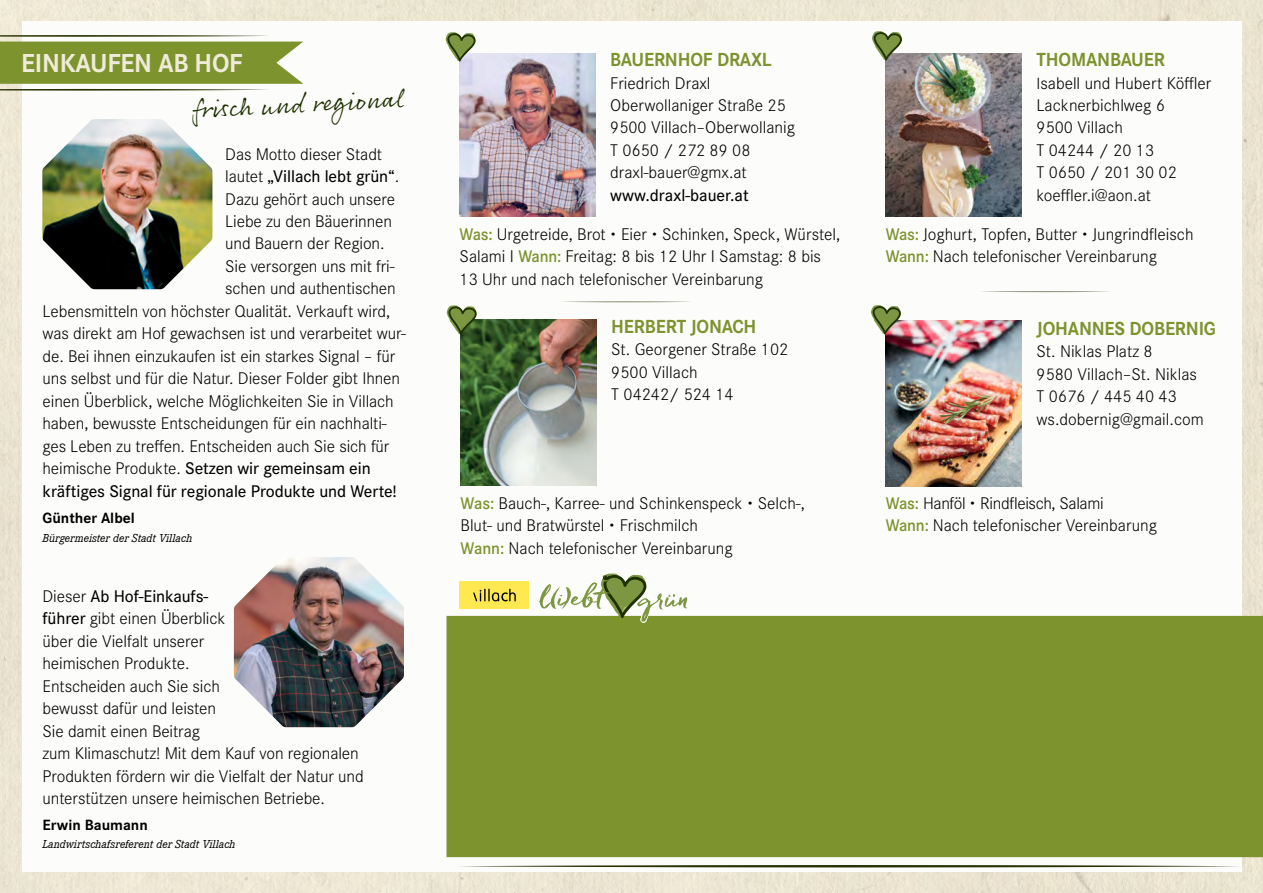
<style>
.page{position:relative;width:1263px;height:893px;background:#ebe5d1}
.page>*{position:absolute;margin:0;border:0;box-sizing:border-box;transform-origin:0 0}
.t1{font:27px "Rollerscript Smooth";color:#1d3000}
.t2{font:700 27px "Corporate S Pro";letter-spacing:-.01em;color:#f0ebd8;scale:.96 1}
.t3{font:700 19.65px "Corporate S Pro";letter-spacing:-.01em;color:#7d932e;scale:.96 1}
.t4{font:300 17.55px/22.5px "Corporate S";letter-spacing:-.005em;color:#000}
.t5{font:500 17.55px "Corporate S";letter-spacing:-.005em;color:#000}
.t6{font:700 15.45px "Corporate S Pro";color:#000}
.t7{font:italic 11.85px "Corporate E";color:#000}
.s1{font-weight:300}
.s2{font-weight:500}
.s3{font-family:"Corporate S Pro";font-weight:600;color:#7d932e}
.s4{font-family:"Raleway";font-weight:400}
.s5{font-size:16.8px}
</style>
<div class="page">
<div style="left:22px;top:21px;width:1220px;height:851px;background:#fff"></div>
<img style="left:42px;top:119px;width:170px;height:170px">
<img style="left:234px;top:557px;width:170px;height:170px">
<img style="left:459px;top:53px;width:137px;height:164px">
<svg style="left:445px;top:32px;width:31px;height:30px"></svg>
<img style="left:461px;top:320px;width:136px;height:166px">
<svg style="left:446px;top:305px;width:31px;height:30px"></svg>
<img style="left:886px;top:320px;width:136px;height:166px">
<svg style="left:871px;top:305px;width:30px;height:29px"></svg>
<img style="left:886px;top:53px;width:136px;height:163px">
<svg style="left:872px;top:31px;width:30px;height:29px"></svg>
<svg style="left:0;top:35px;width:303px;height:56px"></svg>
<div style="left:446px;top:616px;width:817px;height:241px;background:#7d932e"></div>
<svg style="left:458px;top:865px;width:782px;height:2px"></svg>
<div style="left:460px;top:581px;width:69px;height:28px;background:#ffe850"></div>
<svg style="left:473px;top:589px;width:43px;height:12px"></svg>
<svg style="left:538px;top:573px;width:149px;height:50px"></svg>
<svg style="left:576px;top:302px;width:101px;height:1px"></svg>
<svg style="left:981px;top:291px;width:129px;height:1px"></svg>
<h1 class="t2" style="left:21px;top:41px;width:232px">EINKAUFEN AB HOF</h1>
<h1 class="t1" style="left:193px;top:92px;width:203px;rotate:-3deg">fr isch und regi onal</h1>
<p class="t4" style="left:225px;top:142px;width:158px">Das Motto dieser Stadt</p>
<p class="t5" style="left:225px;top:165px;width:175px"><span class="s1">lautet</span> „Villach lebt grün“<span class="s1">.</span></p>
<p class="t4" style="left:225px;top:187px;width:171px">Dazu gehört auch unsere</p>
<p class="t4" style="left:225px;top:209px;width:168px">Liebe zu den Bäuerinnen</p>
<p class="t4" style="left:225px;top:232px;width:161px">und Bauern der Region.</p>
<p class="t4" style="left:225px;top:254px;width:171px">Sie versorgen uns mit fri-</p>
<p class="t4" style="left:225px;top:277px;width:172px">schen und authentischen</p>
<p class="t4" style="left:43px;top:299px;width:349px">Lebensmitteln von höchster Qualität. Verkauft wird,</p>
<p class="t4" style="left:43px;top:322px;width:365px">was direkt am Hof gewachsen ist und verarbeitet wur-</p>
<p class="t4" style="left:43px;top:344px;width:354px">de. Bei ihnen einzukaufen ist ein starkes Signal – für</p>
<p class="t4" style="left:43px;top:366px;width:359px">uns selbst und für die Natur. Dieser Folder gibt Ihnen</p>
<p class="t4" style="left:43px;top:389px;width:353px">einen Überblick, welche Möglichkeiten Sie in Villach</p>
<p class="t4" style="left:43px;top:411px;width:346px">haben, bewusste Entscheidungen für ein nachhalti-</p>
<p class="t4" style="left:43px;top:434px;width:348px">ges Leben zu treffen. Entscheiden auch Sie sich für</p>
<p class="t5" style="left:43px;top:457px;width:330px"><span class="s1">heimische Produkte.</span> Setzen wir gemeinsam ein</p>
<p class="t5" style="left:43px;top:479px;width:356px">kräftiges Signal für regionale Produkte und Werte!</p>
<p class="t6" style="left:43px;top:506px;width:94px">Günther Albel</p>
<p class="t7" style="left:43px;top:532px;width:151px">Bürgermeister der Stadt Villach</p>
<p class="t4" style="left:43px;top:584px;width:323px">Dieser <span class="s2">Ab Hof-Einkaufs-<br>führer</span> gibt einen Überblick<br>über die Vielfalt unserer<br>heimischen Produkte.<br>Entscheiden auch Sie sich<br>bewusst dafür und leisten<br>Sie damit einen Beitrag<br>zum Klimaschutz! Mit dem Kauf von regionalen<br>Produkten fördern wir die Vielfalt der Natur und unterstützen unsere heimischen Betriebe.</p>
<p class="t6" style="left:43px;top:812px;width:107px">Erwin Baumann</p>
<p class="t7" style="left:43px;top:838px;width:195px">Landwirtschafsreferent der Stadt Villach</p>
<p class="t3" style="left:610px;top:44px;width:170px">BAUERNHOF DRAXL</p>
<p class="t4" style="left:610px;top:71px;width:186px">Friedrich Draxl<br>Oberwollaniger Straße 25<br>9500 Villach–Oberwollanig<br>T 0650 / 272 89 08 draxl-bauer@gmx.at</p>
<p class="t5" style="left:610px;top:184px;width:140px">www.draxl-bauer.at</p>
<p class="t4" style="left:459px;top:222px;width:382px"><span class="s3">Was:</span> Urgetreide, Brot <span class="s4">•</span> Eier <span class="s4">•</span> Schinken, Speck, Würstel,<br>Salami I <span class="s3">Wann:</span> Freitag: 8 bis 12 Uhr I Samstag: 8 bis<br>13 Uhr und nach telefonischer Vereinbarung</p>
<p class="t3" style="left:611px;top:311px;width:153px">HERBERT JONACH</p>
<p class="t4" style="left:611px;top:338px;width:178px">St. Georgener Straße 102<br>9500 Villach<br>T 04242/ 524 14</p>
<p class="t4" style="left:461px;top:491px;width:346px"><span class="s3">Was:</span> Bauch-, Karree- und Schinkenspeck <span class="s4">•</span> Selch-,<br>Blut- und Bratwürstel <span class="s4">•</span> Frischmilch<br><span class="s3">Wann:</span> Nach telefonischer Vereinbarung</p>
<p class="t3" style="left:1036px;top:44px;width:135px">THOMANBAUER</p>
<p class="t4" style="left:1036px;top:71px;width:176px"><span class="s5">I</span>sabell und Hubert Köffler<br>Lacknerbichlweg 6<br>9500 Villach<br>T 04244 / 20 13<br>T 0650 / 201 30 02 koeffler.i@aon.at</p>
<p class="t4" style="left:886px;top:222px;width:309px"><span class="s3">Was:</span> Joghurt, Topfen, Butter <span class="s4">•</span> Jungrindfleisch<br><span class="s3">Wann:</span> Nach telefonischer Vereinbarung</p>
<p class="t3" style="left:1036px;top:313px;width:188px">JOHANNES DOBERNIG</p>
<p class="t4" style="left:1036px;top:340px;width:169px">St. Niklas Platz 8<br>9580 Villach–St. Niklas<br>T 0676 / 445 40 43 ws.dobernig@gmail.com</p>
<p class="t4" style="left:886px;top:491px;width:273px"><span class="s3">Was:</span> Hanföl <span class="s4">•</span> Rindfleisch, Salami<br><span class="s3">Wann:</span> Nach telefonischer Vereinbarung</p>
</div>
